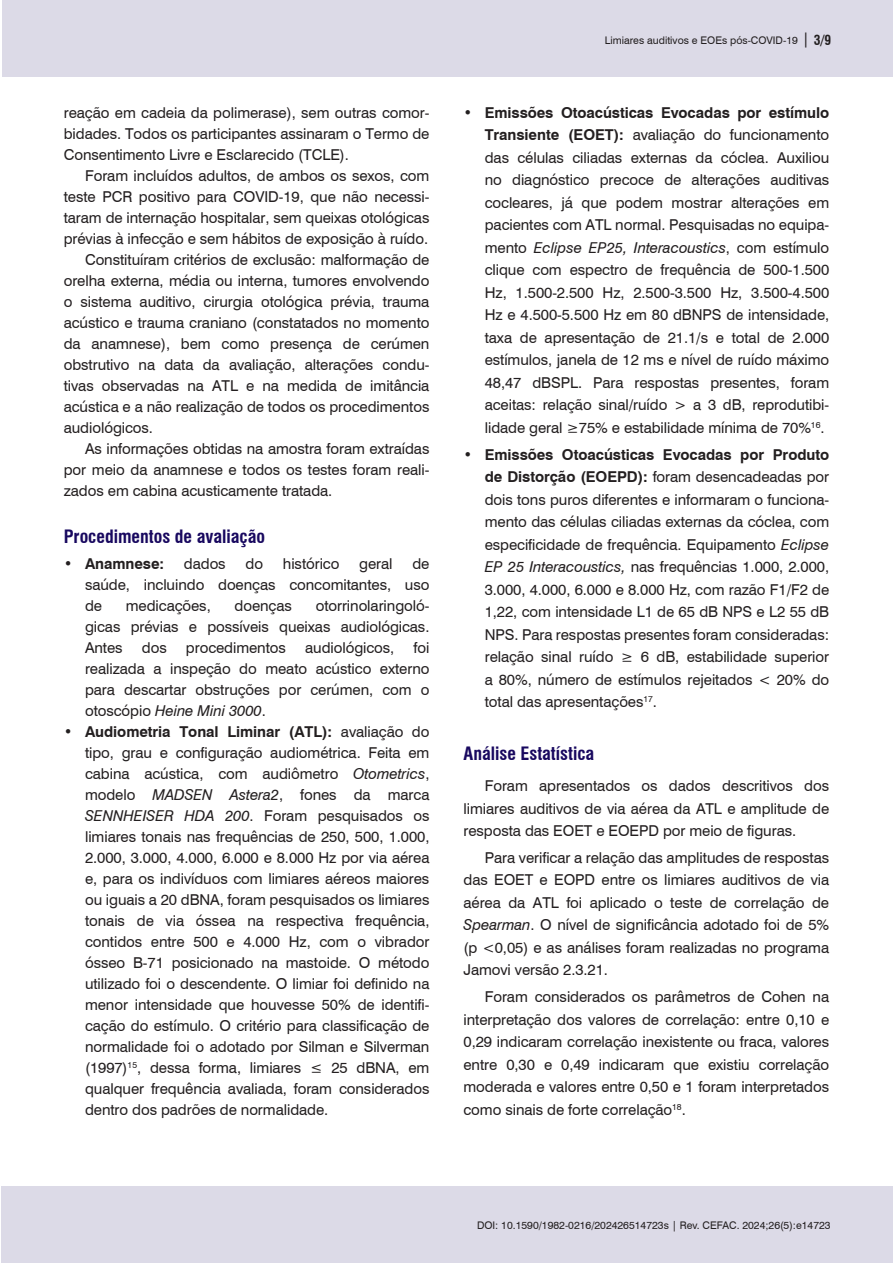
<style>
.page{position:relative;width:893px;height:1263px;background:#fff}
.page>*{position:absolute;margin:0;border:0;box-sizing:border-box;transform-origin:0 0}
.Nivel_2{font:700 condensed 18px "Swiss 721 BT";color:#18085f}
.Corpo_do_texto{font:15px/21px "Swiss 721 BT";letter-spacing:-.005em;color:#231f20;text-align:justify}
.t1{font:700 15px "Swiss 721 BT";letter-spacing:-.005em;color:#231f20}
.t2{font:10.5px "Swiss 721 BT";color:#231f20}
.s1{font-style:italic}
.s2{font-weight:700}
.s3{font-size:15px}
.s4{font-weight:700;font-stretch:condensed;font-size:13.5px}
</style>
<div class="page">
<div style="left:1px;top:1186px;width:892px;height:77px;background:#dcdae7"></div>
<div style="left:2px;top:0;width:891px;height:77px;background:#dcdae7"></div>
<p class="Corpo_do_texto" style="left:64px;top:101px;width:367px">reação em cadeia da polimerase), sem outras comor&shy;bidades. Todos os participantes assinaram o Termo de Consentimento Livre e Esclarecido (TCLE).</p>
<p class="Corpo_do_texto" style="left:64px;top:164px;width:367px;text-indent:21px">Foram incluídos adultos, de ambos os sexos, com teste PCR positivo para COVID-19, que não necessi&shy;taram de internação hospitalar, sem queixas otológicas prévias à infecção e sem hábitos de exposição à ruído.</p>
<p class="Corpo_do_texto" style="left:64px;top:248px;width:367px;text-indent:21px">Constituíram critérios de exclusão: malformação de orelha externa, média ou interna, tumores envolvendo o sistema auditivo, cirurgia otológica prévia, trauma acústico e trauma craniano (constatados no momento da anamnese), bem como presença de cerúmen obstrutivo na data da avaliação, alterações condu&shy;tivas observadas na ATL e na medida de imitância acústica e a não realização de todos os procedimentos audiológicos.</p>
<p class="Corpo_do_texto" style="left:64px;top:438px;width:367px;text-indent:21px">As informações obtidas na amostra foram extraídas por meio da anamnese e todos os testes foram reali&shy;zados em cabina acusticamente tratada.</p>
<p class="Nivel_2" style="left:64px;top:526px;width:203px">Procedimentos de avaliação</p>
<p class="t1" style="left:64px;top:553px;width:102px">• Anamnese:</p>
<p class="Corpo_do_texto" style="left:184px;top:552px;width:43px">dados</p>
<p class="Corpo_do_texto" style="left:246px;top:552px;width:19px">do</p>
<p class="Corpo_do_texto" style="left:283px;top:552px;width:58px">histórico</p>
<p class="Corpo_do_texto" style="left:359px;top:552px;width:35px">geral</p>
<p class="Corpo_do_texto" style="left:85px;top:552px;width:346px;text-indent:327px">de saúde, incluindo doenças concomitantes, uso de</p>
<p class="Corpo_do_texto" style="left:85px;top:594px;width:346px;text-indent:231px">otorrinolaringoló&shy;gicas prévias e possíveis queixas audiológicas.<br>Antes</p>
<p class="Corpo_do_texto" style="left:126px;top:594px;width:86px">medicações,</p>
<p class="Corpo_do_texto" style="left:235px;top:594px;width:59px">doenças</p>
<p class="Corpo_do_texto" style="left:142px;top:636px;width:26px">dos</p>
<p class="Corpo_do_texto" style="left:186px;top:636px;width:102px">procedimentos</p>
<p class="Corpo_do_texto" style="left:305px;top:636px;width:91px">audiológicos,</p>
<p class="Corpo_do_texto" style="left:85px;top:636px;width:346px;text-indent:329px">foi realizada a inspeção do meato acústico externo para descartar obstruções por cerúmen, com o otoscópio <span class="s1">Heine Mini 3000</span>.</p>
<p class="Corpo_do_texto" style="left:85px;top:720px;width:346px;text-indent:-21px"><span class="s2">• Audiometria Tonal Liminar (ATL):</span> avaliação do tipo, grau e configuração audiométrica. Feita em cabina acústica, com audiômetro <span class="s1">Otometrics</span>, modelo <span class="s1">MADSEN Astera2</span>, fones da marca <span class="s1">SENNHEISER HDA 200</span>. Foram pesquisados os limiares tonais nas frequências de 250, 500, 1.000, 2.000, 3.000, 4.000, 6.000 e 8.000 Hz por via aérea e, para os indivíduos com limiares aéreos maiores ou iguais a 20 dBNA, foram pesquisados os limiares tonais de via óssea na respectiva frequência, contidos entre 500 e 4.000 Hz, com o vibrador ósseo B-71 posicionado na mastoide. O método utilizado foi o descendente. O limiar foi definido na menor intensidade que houvesse 50% de identifi&shy;cação do estímulo. O critério para classificação de normalidade foi o adotado por Silman e Silverman (1997)<sup>15</sup>, dessa forma, limiares ≤ 25 dBNA, em qualquer frequência avaliada, foram considerados dentro dos padrões de normalidade.</p>
<p class="t2" style="left:605px;top:33px;width:228px">Limiares auditivos e EOEs pós-COVID-19 <span class="s3">|</span> <span class="s4">3/9</span></p>
<p class="Corpo_do_texto" style="left:485px;top:101px;width:346px;line-height:22.5px;text-indent:-21px"><span class="s2">• Emissões Otoacústicas Evocadas por estímulo Transiente (EOET):</span> avaliação do funcionamento das células ciliadas externas da cóclea. Auxiliou no diagnóstico precoce de alterações auditivas cocleares, já que podem mostrar alterações em pacientes com ATL normal. Pesquisadas no equipa&shy;mento <span class="s1">Eclipse EP25, Interacoustics</span>, com estímulo clique com espectro de frequência de 500-1.500<br>Hz, 1.500-2.500 Hz, 2.500-3.500 Hz, 3.500-4.500<br>Hz e 4.500-5.500 Hz em 80 dBNPS de intensidade, taxa de apresentação de 21.1/s e total de 2.000 estímulos, janela de 12 ms e nível de ruído máximo 48,47 dBSPL. Para respostas presentes, foram aceitas: relação sinal/ruído &gt; a 3 dB, reprodutibi&shy;lidade geral ≥75% e estabilidade mínima de 70%<sup>16</sup>.</p>
<p class="Corpo_do_texto" style="left:485px;top:442px;width:346px;line-height:22.5px;text-indent:-21px"><span class="s2">• Emissões Otoacústicas Evocadas por Produto de Distorção (EOEPD):</span> foram desencadeadas por dois tons puros diferentes e informaram o funciona&shy;mento das células ciliadas externas da cóclea, com especificidade de frequência. Equipamento <span class="s1">Eclipse EP 25 Interacoustics,</span> nas frequências 1.000, 2.000, 3.000, 4.000, 6.000 e 8.000 Hz, com razão F1/F2 de 1,22, com intensidade L1 de 65 dB NPS e L2 55 dB NPS. Para respostas presentes foram consideradas: relação sinal ruído ≥ 6 dB, estabilidade superior a 80%, número de estímulos rejeitados &lt; 20% do total das apresentações<sup>17</sup>.</p>
<p class="Nivel_2" style="left:463px;top:743px;width:132px">Análise Estatística</p>
<p class="Corpo_do_texto" style="left:463px;top:774px;width:367px;line-height:22.5px;text-indent:21px">Foram apresentados os dados descritivos dos limiares auditivos de via aérea da ATL e amplitude de resposta das EOET e EOEPD por meio de figuras.</p>
<p class="Corpo_do_texto" style="left:463px;top:846px;width:367px;line-height:22.5px;text-indent:21px">Para verificar a relação das amplitudes de respostas das EOET e EOPD entre os limiares auditivos de via aérea da ATL foi aplicado o teste de correlação de <span class="s1">Spearman</span>. O nível de significância adotado foi de 5% (p &lt;0,05) e as análises foram realizadas no programa Jamovi versão 2.3.21.</p>
<p class="Corpo_do_texto" style="left:463px;top:985px;width:367px;line-height:22.5px;text-indent:21px">Foram considerados os parâmetros de Cohen na interpretação dos valores de correlação: entre 0,10 e 0,29 indicaram correlação inexistente ou fraca, valores entre 0,30 e 0,49 indicaram que existiu correlação moderada e valores entre 0,50 e 1 foram interpretados como sinais de forte correlação<sup>18</sup>.</p>
<p class="t2" style="left:477px;top:1218px;width:355px">DOI: 10.1590/1982-0216/202426514723s | Rev. CEFAC. 2024;26(5):e14723</p>
</div>
